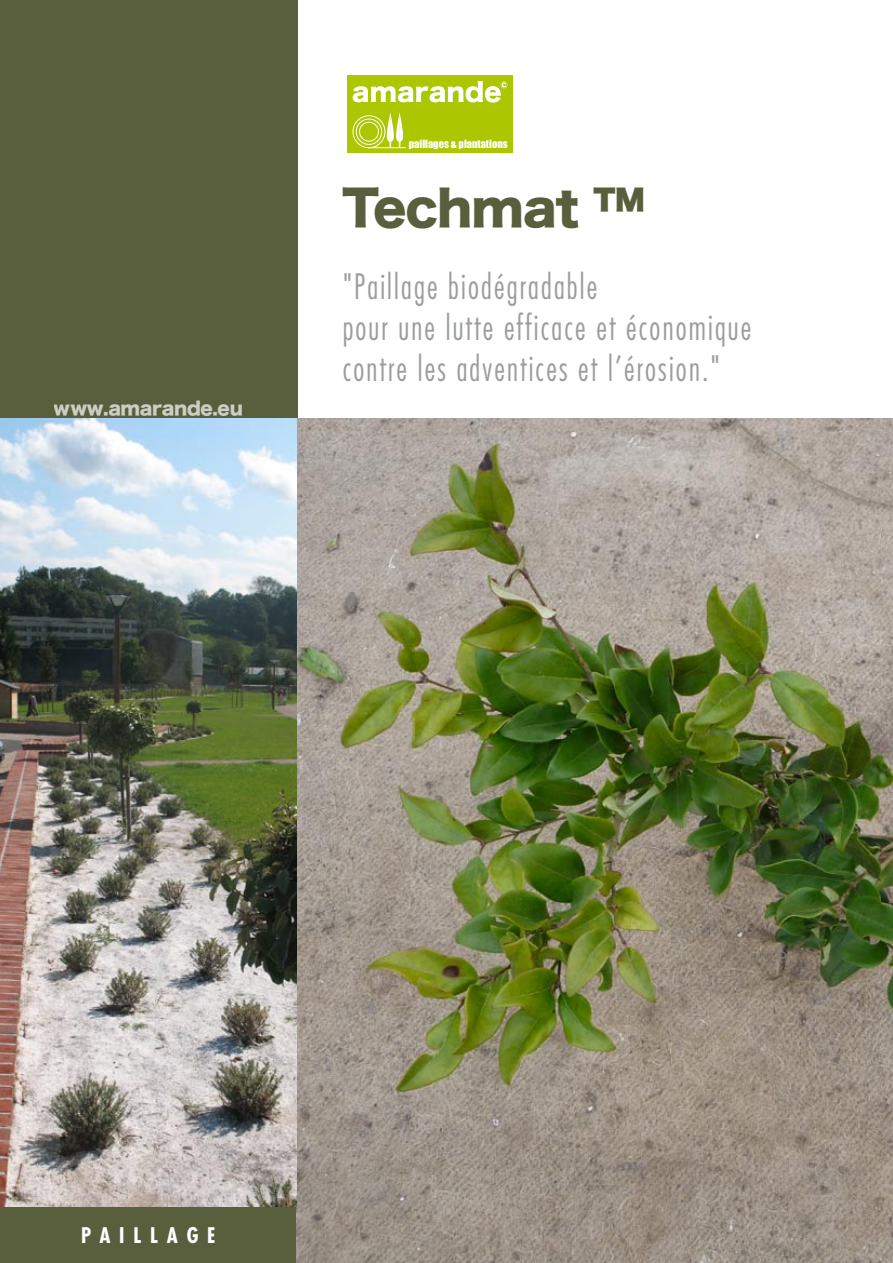
<style>
.page{position:relative;width:893px;height:1263px;background:#fff}
.page>*{position:absolute;margin:0;border:0;box-sizing:border-box;transform-origin:0 0}
.t1{font:48px "Hira Kaku Std W8";letter-spacing:-.02em;color:#595f3d}
.t2{font:300 condensed 34.2px/41px "Futura";letter-spacing:.07em;color:#9c9d9f;scale:.9 1}
.t3{font:700 condensed 21px "Futura";letter-spacing:.42em;color:#fff}
.t4{font:18px "Hira Kaku Std W8";letter-spacing:-.02em;color:#fff}
.t5{font:10.35px "Impact";color:#fff}
</style>
<div class="page">
<div style="left:0;top:1206px;width:298px;height:57px;background:#595f3d"></div>
<div style="left:0;top:0;width:298px;height:423px;background:#595f3d"></div>
<div style="left:347px;top:76px;width:166px;height:77px;background:#acc700"></div>
<svg style="left:353px;top:81px;width:154px;height:22px"></svg>
<div style="left:353px;top:115px;width:32px;height:33px;border:1px solid #fff;border-radius:50%"></div>
<hr style="left:368px;top:147px;width:38px;height:1px;background:#fff">
<div style="left:356px;top:119px;width:26px;height:26px;border:1px solid #fff;border-radius:50%"></div>
<div style="left:359px;top:122px;width:20px;height:20px;border:1px solid #fff;border-radius:50%"></div>
<svg style="left:386px;top:112px;width:17px;height:36px"></svg>
<img style="left:297px;top:419px;width:596px;height:844px">
<img style="left:0;top:419px;width:297px;height:787px">
<p class="t4" style="left:54px;top:398px;width:190px">www.amarande.eu</p>
<p class="t5" style="left:409px;top:137px;width:100px">paillages &amp; plantations</p>
<h1 class="t1" style="left:342px;top:181px;width:307px">Techmat ™</h1>
<p class="t2" style="left:343px;top:266px;width:456px">"Paillage biodégradable<br>pour une lutte efficace et économique contre les adventices et l’érosion."</p>
<p class="t3" style="left:81px;top:1222px;width:136px">PAILLAGE</p>
</div>
